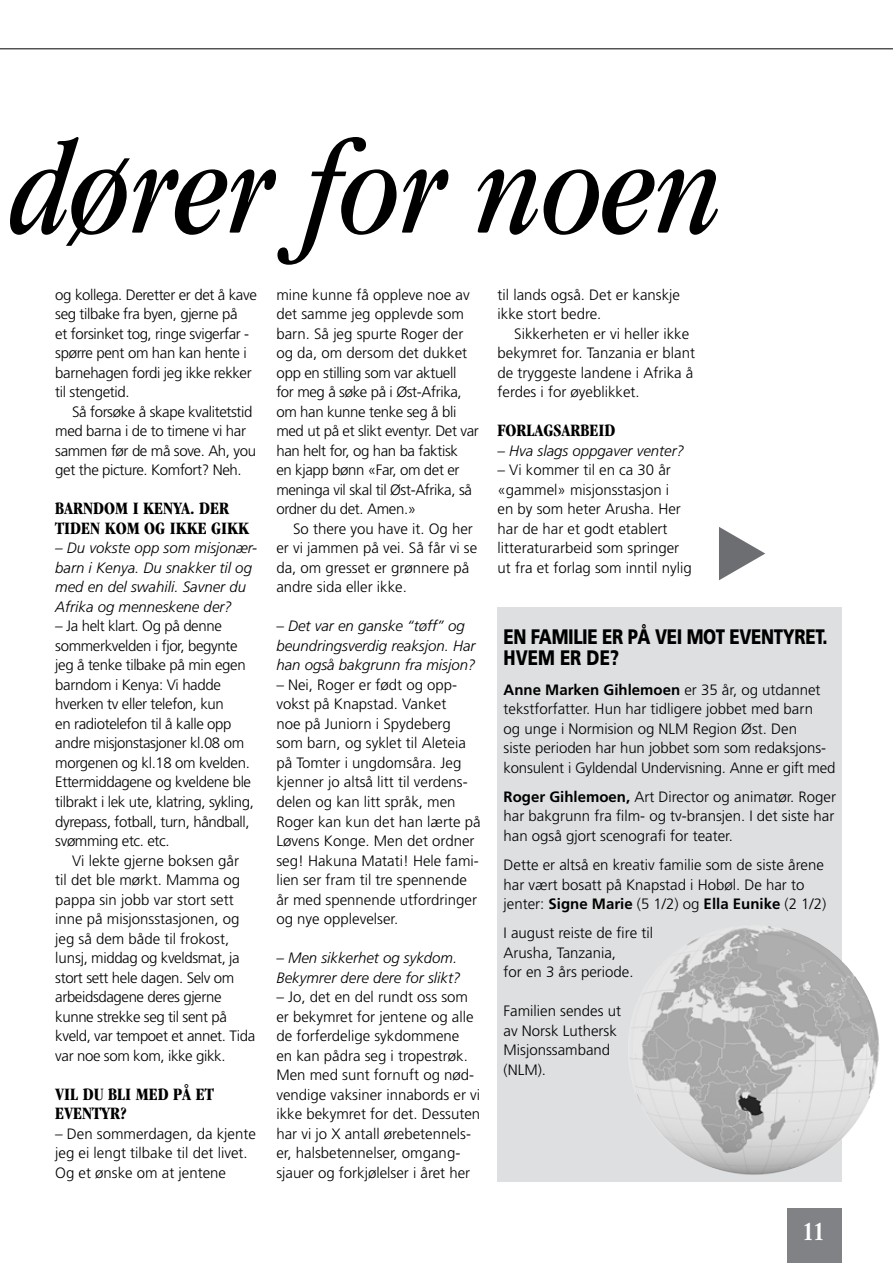
<style>
.page{position:relative;width:893px;height:1263px;background:#fff}
.page>*{position:absolute;margin:0;border:0;box-sizing:border-box;transform-origin:0 0}
.t1{font:italic condensed 135px "Garamond";color:#000}
.t2{font:700 condensed 27px "Garamond";color:#fff;scale:.8 1}
.t3{font:900 21px/21px "Frutiger";letter-spacing:-.02em;color:#000;scale:.8 1}
.t4{font:700 condensed 18px/19.5px "Garamond";color:#000}
.t5{font:300 15px/19.5px "Frutiger";color:#000}
.t6{font:300 15px/19.5px "Frutiger";letter-spacing:-.025em;color:#000}
.t7{font:italic 300 15px/19.5px "Frutiger";color:#000}
.s1{font-style:italic}
.s2{font-weight:700}
</style>
<div class="page">
<div style="left:787px;top:1208px;width:54px;height:55px;background:#808285"></div>
<hr style="left:0;top:48px;width:893px;height:1px;background:#000">
<div style="left:498px;top:608px;width:344px;height:574px;background:#dedfe0"></div>
<img style="left:626px;top:925px;width:254px;height:254px;border-radius:127px">
<svg style="left:719px;top:527px;width:46px;height:53px"></svg>
<h1 class="t1" style="left:10px;top:115px;width:714px">dører for noen</h1>
<p class="t6" style="left:55px;top:285px;width:203px">og kollega. Deretter er det å kave seg tilbake fra byen, gjerne på<br>et forsinket tog, ringe svigerfar - spørre pent om han kan hente i barnehagen fordi jeg ikke rekker til stengetid.</p>
<p class="t6" style="left:55px;top:402px;width:202px;text-indent:17px">Så forsøke å skape kvalitetstid med barna i de to timene vi har sammen før de må sove. Ah, you get the picture. Komfort? Neh.</p>
<p class="t4" style="left:55px;top:499px;width:195px">BARNDOM I KENYA. DER<br>TIDEN KOM OG IKKE GIKK</p>
<p class="t7" style="left:55px;top:539px;width:203px">– Du vokste opp som misjonær&shy;barn i Kenya. Du snakker til og med en del swahili. Savner du<br>Afrika og menneskene der?</p>
<p class="t6" style="left:55px;top:617px;width:200px"><span class="s1">–</span> Ja helt klart. Og på denne sommerkvelden i fjor, begynte jeg å tenke tilbake på min egen barndom i Kenya: Vi hadde hverken tv eller telefon, kun<br>en radiotelefon til å kalle opp andre misjonstasjoner kl.08 om morgenen og kl.18 om kvelden.<br>Ettermiddagene og kveldene ble tilbrakt i lek ute, klatring, sykling, dyrepass, fotball, turn, håndball, svømming etc. etc.</p>
<p class="t6" style="left:55px;top:851px;width:202px;text-indent:17px">Vi lekte gjerne boksen går<br>til det ble mørkt. Mamma og pappa sin jobb var stort sett inne på misjonsstasjonen, og jeg så dem både til frokost, lunsj, middag og kveldsmat, ja stort sett hele dagen. Selv om arbeidsdagene deres gjerne kunne strekke seg til sent på kveld, var tempoet et annet. Tida var noe som kom, ikke gikk.</p>
<p class="t4" style="left:55px;top:1084px;width:160px">VIL DU BLI MED PÅ ET<br>EVENTYR?</p>
<p class="t5" style="left:55px;top:1124px;width:202px"><span class="s1">–</span> Den sommerdagen, da kjente jeg ei lengt tilbake til det livet.<br>Og et ønske om at jentene</p>
<p class="t6" style="left:276px;top:285px;width:204px">mine kunne få oppleve noe av det samme jeg opplevde som barn. Så jeg spurte Roger der og da, om dersom det dukket opp en stilling som var aktuell<br>for meg å søke på i Øst-Afrika, om han kunne tenke seg å bli med ut på et slikt eventyr. Det var han helt for, og han ba faktisk<br>en kjapp bønn «Far, om det er meninga vil skal til Øst-Afrika, så ordner du det. Amen.»</p>
<p class="t5" style="left:276px;top:519px;width:202px;text-indent:17px">So there you have it. Og her er vi jammen på vei. Så får vi se da, om gresset er grønnere på andre sida eller ikke.</p>
<p class="t7" style="left:276px;top:617px;width:201px">– Det var en ganske “tøff” og beundringsverdig reaksjon. Har han også bakgrunn fra misjon?</p>
<p class="t5" style="left:276px;top:675px;width:206px"><span class="s1">–</span> Nei, Roger er født og opp&shy;vokst på Knapstad. Vanket<br>noe på Juniorn i Spydeberg som barn, og syklet til Aleteia på Tomter i ungdomsåra. Jeg kjenner jo altså litt til verdens&shy;delen og kan litt språk, men<br>Roger kan kun det han lærte på<br>Løvens Konge. Men det ordner seg! Hakuna Matati! Hele fami&shy;lien ser fram til tre spennende år med spennende utfordringer og nye opplevelser.</p>
<p class="t7" style="left:276px;top:948px;width:186px">– Men sikkerhet og sykdom.<br>Bekymrer dere dere for slikt?</p>
<p class="t5" style="left:276px;top:987px;width:205px"><span class="s1">–</span> Jo, det en del rundt oss som er bekymret for jentene og alle de forferdelige sykdommene<br>en kan pådra seg i tropestrøk.<br>Men med sunt fornuft og nød&shy;vendige vaksiner innabords er vi ikke bekymret for det. Dessuten har vi jo X antall ørebetennels&shy;er, halsbetennelser, omgang&shy;sjauer og forkjølelser i året her</p>
<p class="t5" style="left:497px;top:285px;width:184px">til lands også. Det er kanskje ikke stort bedre.</p>
<p class="t5" style="left:497px;top:324px;width:199px;text-indent:17px">Sikkerheten er vi heller ikke bekymret for. Tanzania er blant de tryggeste landene i Afrika å ferdes i for øyeblikket.</p>
<p class="t4" style="left:497px;top:421px;width:119px">FORLAGSARBEID</p>
<p class="t7" style="left:497px;top:441px;width:188px">– Hva slags oppgaver venter?</p>
<p class="t5" style="left:497px;top:461px;width:196px"><span class="s1">–</span> Vi kommer til en ca 30 år «gammel» misjonsstasjon i<br>en by som heter Arusha. Her har de har et godt etablert litteraturarbeid som springer ut fra et forlag som inntil nylig</p>
<h3 class="t3" style="left:504px;top:626px;width:407px">EN FAMILIE ER PÅ VEI MOT EVENTYRET.<br>HVEM ER DE?</h3>
<p class="t5" style="left:504px;top:680px;width:333px"><span class="s2">Anne Marken Gihlemoen</span> er 35 år, og utdannet tekstforfatter. Hun har tidligere jobbet med barn<br>og unge i Normision og NLM Region Øst. Den<br>siste perioden har hun jobbet som som redaksjons&shy;konsulent i Gyldendal Undervisning. Anne er gift med</p>
<p class="t5" style="left:504px;top:787px;width:334px;text-align:justify"><span class="s2">Roger Gihlemoen,</span> Art Director og animatør. Roger har bakgrunn fra film- og tv-bransjen. I det siste har han også gjort scenografi for teater.</p>
<p class="t5" style="left:504px;top:855px;width:324px">Dette er altså en kreativ familie som de siste årene har vært bosatt på Knapstad i Hobøl. De har to jenter: <span class="s2">Signe Marie</span> (5 1/2) og <span class="s2">Ella Eunike</span> (2 1/2)</p>
<p class="t5" style="left:504px;top:923px;width:151px">I august reiste de fire til<br>Arusha, Tanzania,<br>for en 3 års periode.</p>
<p class="t5" style="left:504px;top:1001px;width:119px">Familien sendes ut av Norsk Luthersk<br>Misjonssamband (NLM).</p>
<h2 class="t2" style="left:803px;top:1216px;width:29px">11</h2>
</div>
